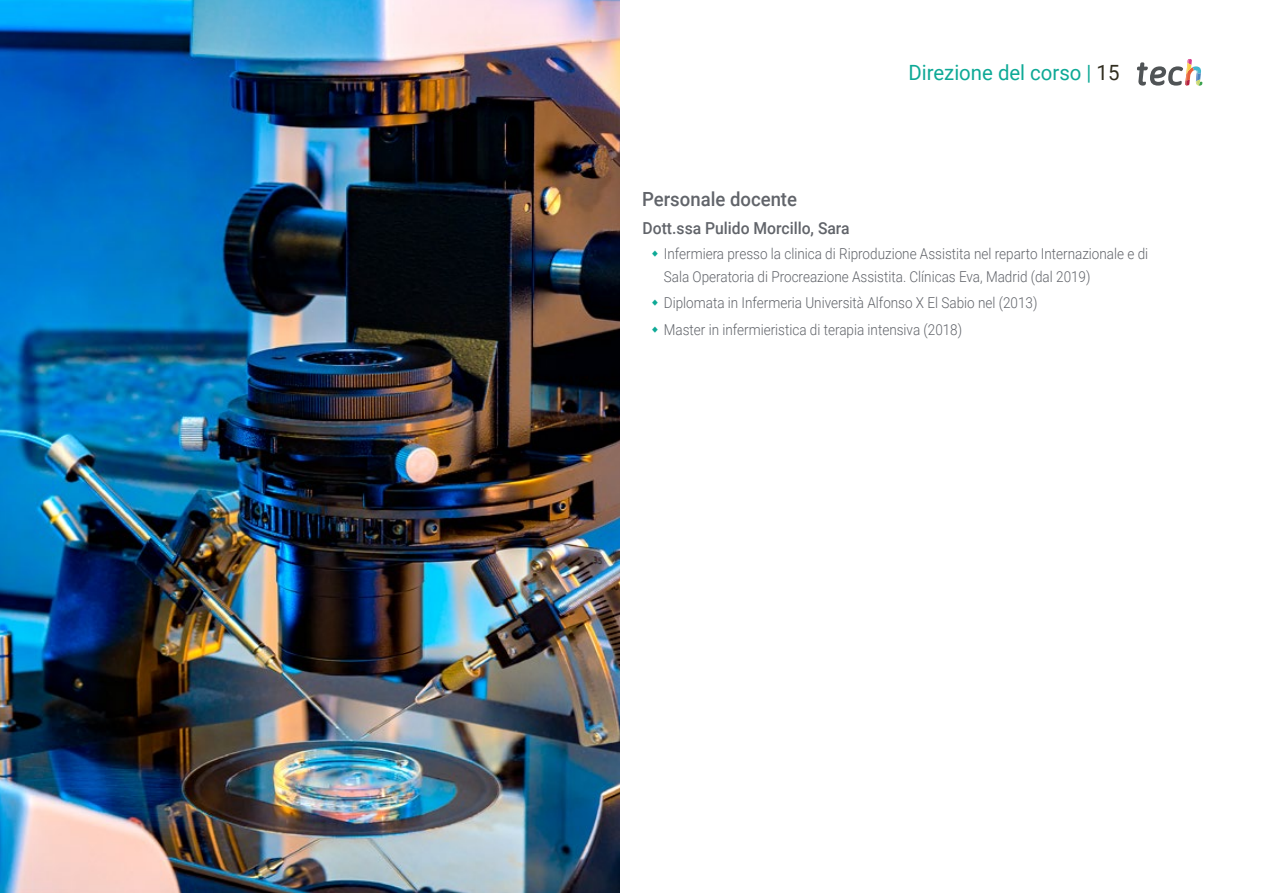
<style>
.page{position:relative;width:1263px;height:893px;background:#fff}
.page>*{position:absolute;margin:0;border:0;box-sizing:border-box;transform-origin:0 0}
.t1{font:21px "Roboto";color:#0ea996}
.t2{font:500 19.5px "Roboto";color:#61646a;scale:.95 1}
.t3{font:500 16.5px "Roboto";color:#61646a;scale:.95 1}
.t4{font:300 15px/22.5px "Roboto";color:#61646a;scale:.9 1}
.s1{color:#312e20}
</style>
<div class="page">
<svg style="left:1137px;top:59px;width:65px;height:27px"></svg>
<img style="left:0;top:0;width:620px;height:893px">
<h1 class="t1" style="left:908px;top:57px;width:213px">Direzione del corso | <span class="s1">15</span></h1>
<h2 class="t2" style="left:642px;top:185px;width:165px">Personale docente</h2>
<p class="t3" style="left:643px;top:217px;width:219px">Dott.ssa Pulido Morcillo, Sara</p>
<p class="t4" style="left:664px;top:242px;width:540px">Infermiera presso la clinica di Riproduzione Assistita nel reparto Internazionale e di<br>Sala Operatoria di Procreazione Assistita. Clínicas Eva, Madrid (dal 2019)</p>
<p class="t4" style="left:664px;top:289px;width:416px;line-height:26.7px">Diplomata in Infermeria Università Alfonso X El Sabio nel (2013)<br>Master in infermieristica di terapia intensiva (2018)</p>
</div>
